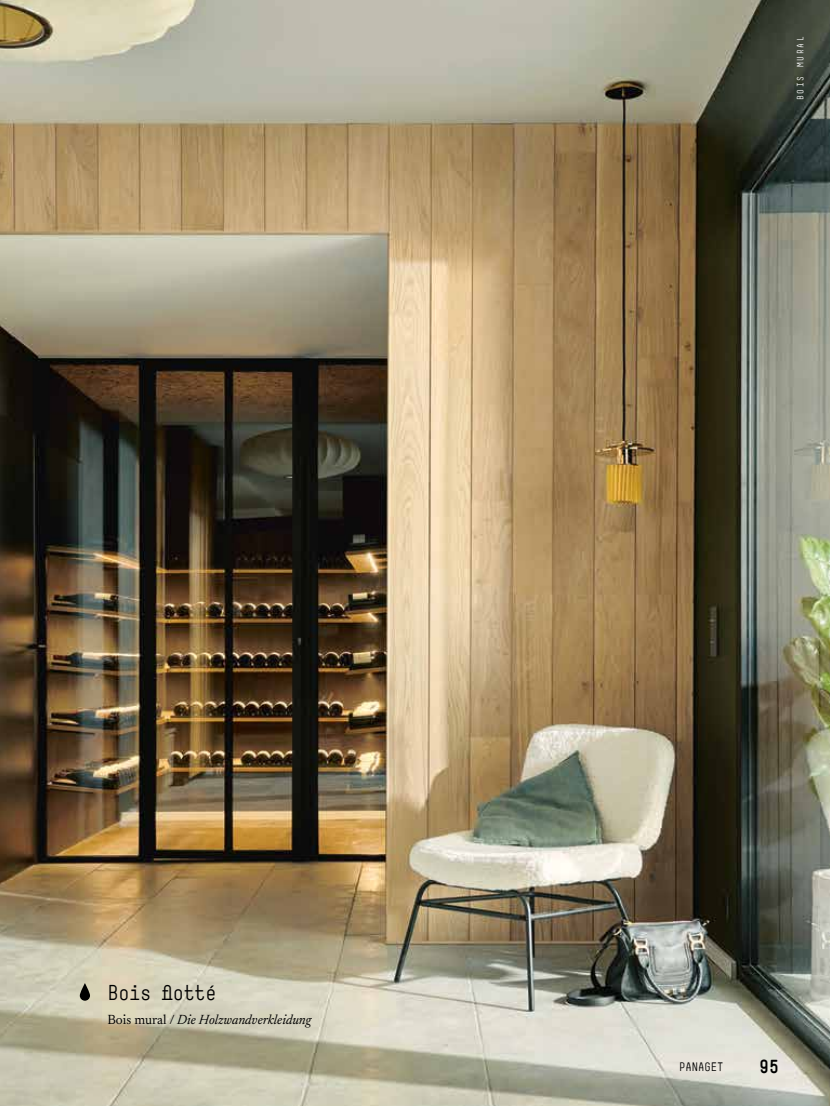
<style>
.page{position:relative;width:830px;height:1106px;background:#fff}
.page>*{position:absolute;margin:0;border:0;box-sizing:border-box;transform-origin:0 0}
.t1{font:21px "Simple";letter-spacing:-.01em;color:#000}
.t2{font:700 18px "Simple";color:#000}
.t3{font:italic 13.5px "Newsreader 24 pt";color:#000}
.t4{font:12px "Simple Titling";color:#000}
.t5{font:9px "Simple Titling";letter-spacing:.2em;color:#fff}
.s1{font-style:normal}
</style>
<div class="page">
<img style="left:0;top:0;width:829px;height:1106px">
<svg style="left:80px;top:983px;width:10px;height:17px"></svg>
<h1 class="t1" style="left:107px;top:981px;width:110px">Bois flotté</h1>
<p class="t3" style="left:107px;top:1009px;width:205px"><span class="s1">Bois mural /</span> Die Holzwandverkleidung</p>
<p class="t5" style="left:794px;top:100px;width:65px;rotate:-90deg">BOIS MURAL</p>
<p class="t4" style="left:678px;top:1059px;width:46px">PANAGET</p>
<h2 class="t2" style="left:758px;top:1054px;width:21px">95</h2>
</div>
